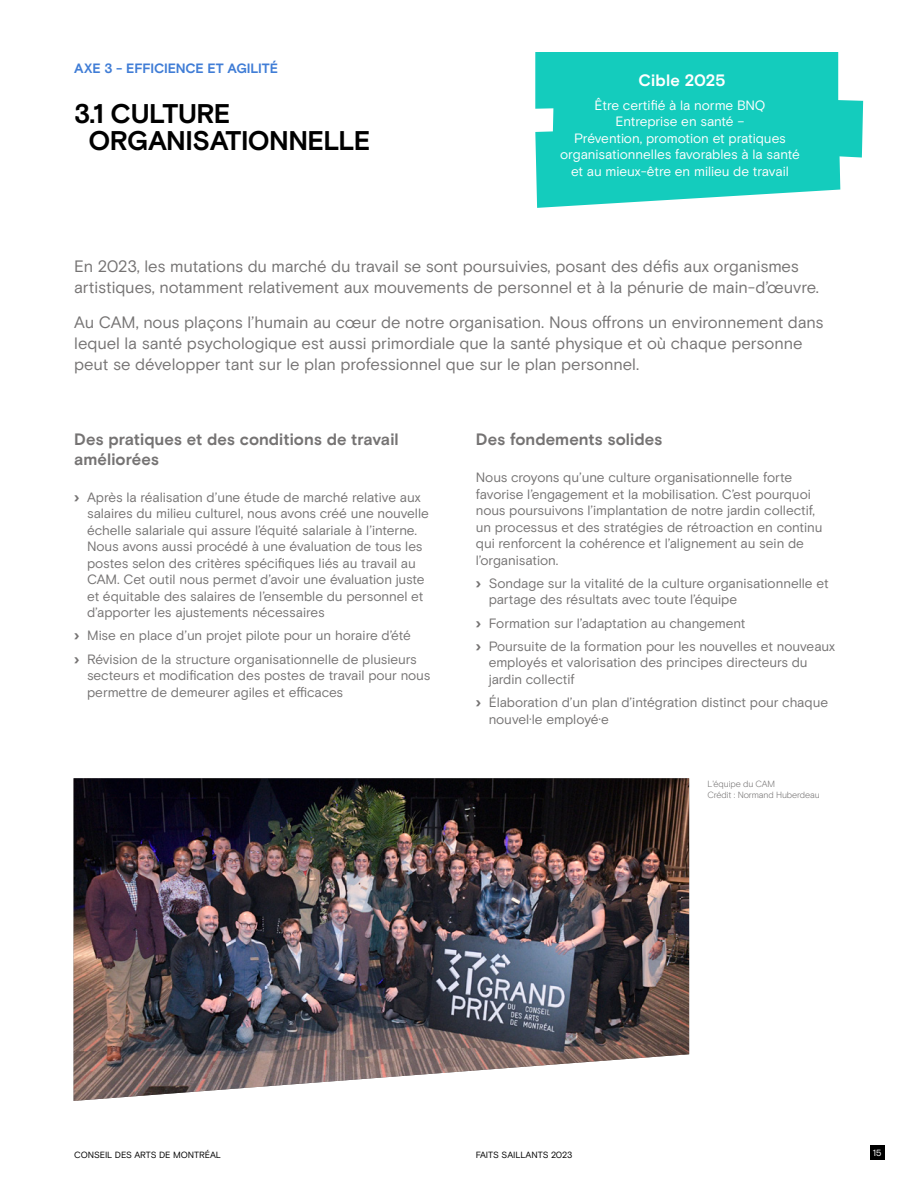
<style>
.page{position:relative;width:918px;height:1188px;background:#fff}
.page>*{position:absolute;margin:0;border:0;box-sizing:border-box;transform-origin:0 0}
.t1{font:700 27px/27px "Basis Grotesque Pro";letter-spacing:-.025em;color:#000}
.t2{font:16.5px/21px "Basis Grotesque Pro";letter-spacing:-.005em;color:#757373}
.t3{font:700 16.5px/19.5px "Basis Grotesque Pro";letter-spacing:.005em;color:#757373}
.t4{font:700 16.5px "Basis Grotesque Pro";letter-spacing:.01em;color:#fff}
.t5{font:13.5px/16.5px "Basis Grotesque Pro";letter-spacing:-.01em;color:#757373}
.t6{font:13.5px/16.5px "Basis Grotesque Pro";letter-spacing:-.01em;color:#fff;text-align:center}
.t7{font:700 13.5px "Basis Grotesque Pro";letter-spacing:-.015em;color:#407dd6}
.t8{font:9px "Basis Grotesque Pro";letter-spacing:-.01em;color:#000}
.t9{font:300 9px/11.2px "Basis Grotesque Pro";letter-spacing:-.015em;color:#757373}
.t10{font:9px "Basis Grotesque Pro";color:#fff}
.s1{font-weight:900}
</style>
<div class="page">
<svg style="left:535px;top:52px;width:328px;height:156px;background:#2ed1c4"></svg>
<img style="left:74px;top:778px;width:615px;height:323px">
<div style="left:870px;top:1145px;width:15px;height:15px;background:#000"></div>
<p class="t7" style="left:74px;top:60px;width:206px">AXE 3 - EFFICIENCE ET AGILITÉ</p>
<h1 class="t1" style="left:89px;top:101px;width:283px;text-indent:-14px">3.1 CULTURE<br>ORGANISATIONNELLE</h1>
<p class="t4" style="left:638px;top:71px;width:88px">Cible 2025</p>
<p class="t6" style="left:560px;top:97px;width:241px">Être certifié à la norme BNQ<br>Entreprise en santé –<br>Prévention, promotion et pratiques organisationnelles favorables à la santé et au mieux-être en milieu de travail</p>
<p class="t2" style="left:74px;top:256px;width:746px">En 2023, les mutations du marché du travail se sont poursuivies, posant des défis aux organismes artistiques, notamment relativement aux mouvements de personnel et à la pénurie de main-d’œuvre.</p>
<p class="t2" style="left:74px;top:312px;width:751px">Au CAM, nous plaçons l’humain au cœur de notre organisation. Nous offrons un environnement dans lequel la santé psychologique est aussi primordiale que la santé physique et où chaque personne peut se développer tant sur le plan professionnel que sur le plan personnel.</p>
<p class="t3" style="left:74px;top:430px;width:326px">Des pratiques et des conditions de travail améliorées</p>
<p class="t5" style="left:87px;top:489px;width:343px;text-indent:-13px"><span class="s1">›</span> Après la réalisation d’une étude de marché relative aux salaires du milieu culturel, nous avons créé une nouvelle échelle salariale qui assure l’équité salariale à l’interne.<br>Nous avons aussi procédé à une évaluation de tous les postes selon des critères spécifiques liés au travail au CAM. Cet outil nous permet d’avoir une évaluation juste et équitable des salaires de l’ensemble du personnel et d’apporter les ajustements nécessaires</p>
<p class="t5" style="left:74px;top:624px;width:344px;line-height:23.2px"><span class="s1">›</span> Mise en place d’un projet pilote pour un horaire d’été <span class="s1">›</span> Révision de la structure organisationnelle de plusieurs</p>
<p class="t5" style="left:87px;top:667px;width:345px">secteurs et modification des postes de travail pour nous permettre de demeurer agiles et efficaces</p>
<p class="t3" style="left:476px;top:430px;width:188px">Des fondements solides</p>
<p class="t5" style="left:476px;top:469px;width:348px">Nous croyons qu’une culture organisationnelle forte favorise l’engagement et la mobilisation. C’est pourquoi nous poursuivons l’implantation de notre jardin collectif, un processus et des stratégies de rétroaction en continu qui renforcent la cohérence et l’alignement au sein de l’organisation.</p>
<p class="t5" style="left:489px;top:575px;width:341px;text-indent:-13px"><span class="s1">›</span> Sondage sur la vitalité de la culture organisationnelle et partage des résultats avec toute l’équipe</p>
<p class="t5" style="left:476px;top:612px;width:361px;line-height:23.2px"><span class="s1">›</span> Formation sur l’adaptation au changement<br><span class="s1">›</span> Poursuite de la formation pour les nouvelles et nouveaux</p>
<p class="t5" style="left:489px;top:655px;width:320px">employés et valorisation des principes directeurs du jardin collectif</p>
<p class="t5" style="left:489px;top:694px;width:341px;text-indent:-13px"><span class="s1">›</span> Élaboration d’un plan d’intégration distinct pour chaque nouvel·le employé·e</p>
<p class="t9" style="left:708px;top:778px;width:114px">L'équipe du CAM<br>Crédit : Normand Huberdeau</p>
<p class="t8" style="left:74px;top:1149px;width:148px">CONSEIL DES ARTS DE MONTRÉAL</p>
<p class="t8" style="left:476px;top:1149px;width:98px">FAITS SAILLANTS 2023</p>
<p class="t10" style="left:873px;top:1148px;width:10px">15</p>
</div>
